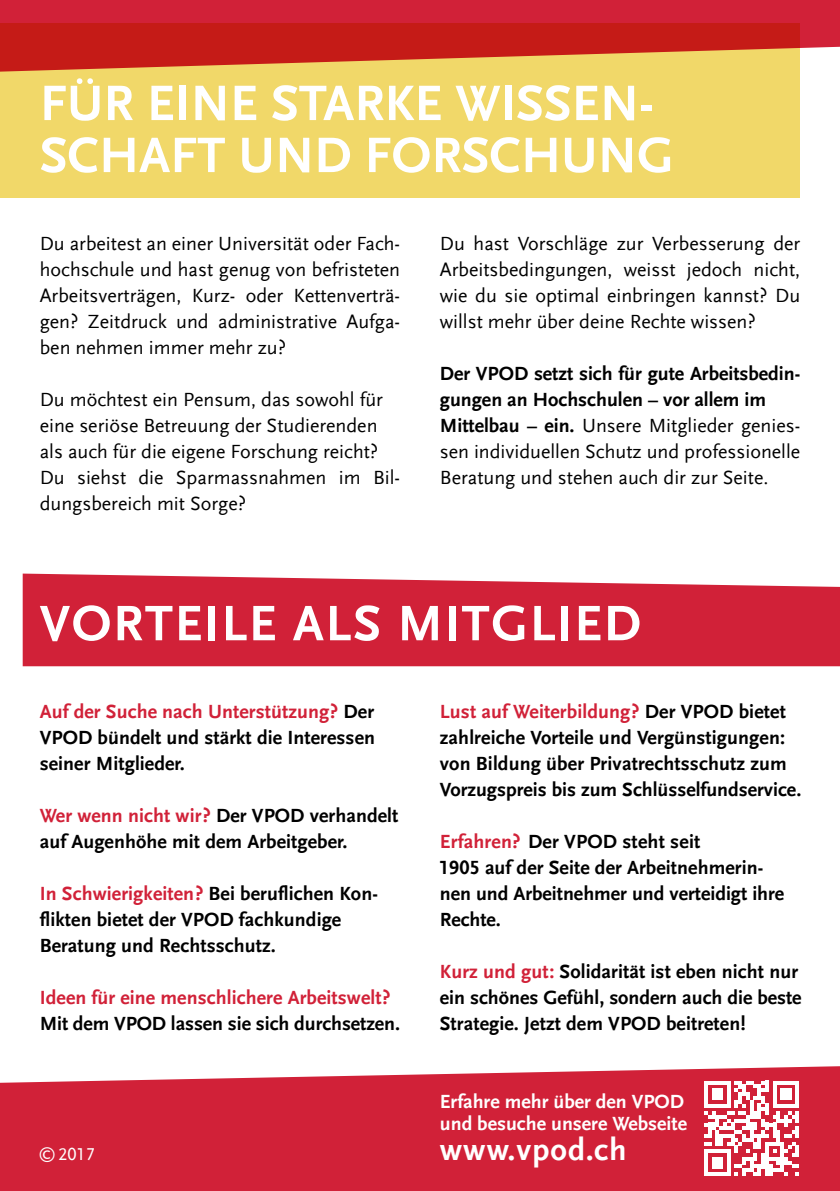
<style>
.page{position:relative;width:840px;height:1191px;background:#fff}
.page>*{position:absolute;margin:0;border:0;box-sizing:border-box;transform-origin:0 0}
.t1{font:700 52px/52px "Scala Sans";color:#fff}
.t2{font:700 52px "Scala Sans";letter-spacing:.03em;color:#fff}
.t3{font:700 32px "Scala Sans";letter-spacing:.03em;color:#fff}
.t4{font:700 20px/26px "Scala Sans LF";letter-spacing:.005em;color:#000}
.t5{font:20px/26px "Scala Sans LF";color:#000;text-align:justify}
.t6{font:700 20px/26px "Scala Sans";color:#000}
.t7{font:700 20px/22px "Scala Sans LF";color:#fff}
.t8{font:700 20px "Scala Sans LF";letter-spacing:.005em;color:#d12138}
.t9{font:18px "Scala Sans LF Caps";color:#fff}
.s1{font-family:"Scala Sans";font-weight:700}
.s2{color:#d12138}
</style>
<div class="page">
<div style="left:0;top:0;width:839px;height:72px;background:#d12138"></div>
<svg style="left:0;top:1066px;width:839px;height:125px;background:#d43147"></svg>
<svg style="left:23px;top:573px;width:816px;height:93px;background:#d43247"></svg>
<svg style="left:703px;top:1080px;width:95px;height:95px"></svg>
<svg style="left:0;top:23px;width:799px;height:175px;background:#e7af57"></svg>
<h1 class="t1" style="left:40px;top:78px;width:635px">FÜR EINE STARKE WISSEN-<br>SCHAFT UND FORSCHUNG</h1>
<p class="t5" style="left:40px;top:231px;width:362px">Du arbeitest an einer Universität oder Fach&shy;hochschule und hast genug von befristeten Arbeitsverträgen, Kurz- oder Kettenverträ&shy;gen? Zeitdruck und administrative Aufga&shy;ben nehmen immer mehr zu?</p>
<p class="t5" style="left:40px;top:387px;width:361px;text-align:left">Du möchtest ein Pensum, das sowohl für eine seriöse Betreuung der Studierenden als auch für die eigene Forschung reicht?<br>Du siehst die Sparmassnahmen im Bil&shy;dungsbereich mit Sorge?</p>
<p class="t5" style="left:439px;top:231px;width:362px">Du hast Vorschläge zur Verbesserung der Arbeitsbedingungen, weisst jedoch nicht, wie du sie optimal einbringen kannst? Du willst mehr über deine Rechte wissen?</p>
<p class="t6" style="left:439px;top:361px;width:362px">Der VPOD setzt sich für gute Arbeitsbedin&shy;gungen an Hochschulen – vor allem im</p>
<p class="t5" style="left:439px;top:413px;width:362px"><span class="s1">Mittelbau – ein.</span> Unsere Mitglieder genies&shy;sen individuellen Schutz und professionelle Beratung und stehen auch dir zur Seite.</p>
<h1 class="t2" style="left:40px;top:594px;width:602px">VORTEILE ALS MITGLIED</h1>
<p class="t4" style="left:40px;top:699px;width:336px;text-align:justify"><span class="s2">Auf der Suche nach Unterstützung?</span> Der VPOD bündelt und stärkt die Interessen seiner Mitglieder.</p>
<p class="t4" style="left:40px;top:803px;width:360px"><span class="s2">Wer wenn nicht wir?</span> Der VPOD verhandelt auf Augenhöhe mit dem Arbeitgeber.</p>
<p class="t4" style="left:40px;top:881px;width:339px"><span class="s2">In Schwierigkeiten?</span> Bei beruflichen Kon&shy;flikten bietet der VPOD fachkundige<br>Beratung und Rechtsschutz.</p>
<p class="t8" style="left:40px;top:986px;width:352px">Ideen für eine menschlichere Arbeitswelt?</p>
<p class="t4" style="left:40px;top:1011px;width:362px">Mit dem VPOD lassen sie sich durchsetzen.</p>
<p class="t9" style="left:38px;top:1144px;width:58px">©2017</p>
<p class="t4" style="left:439px;top:699px;width:363px"><span class="s2">Lust auf Weiterbildung?</span> Der VPOD bietet zahlreiche Vorteile und Vergünstigungen: von Bildung über Privatrechtsschutz zum Vorzugspreis bis zum Schlüsselfundservice.</p>
<p class="t4" style="left:439px;top:829px;width:346px"><span class="s2">Erfahren?</span> Der VPOD steht seit<br>1905 auf der Seite der Arbeitnehmerin&shy;nen und Arbeitnehmer und verteidigt ihre<br>Rechte.</p>
<p class="t4" style="left:439px;top:959px;width:363px"><span class="s2">Kurz und gut:</span> Solidarität ist eben nicht nur ein schönes Gefühl, sondern auch die beste<br>Strategie. Jetzt dem VPOD beitreten!</p>
<p class="t7" style="left:439px;top:1091px;width:248px">Erfahre mehr über den VPOD und besuche unsere Webseite</p>
<h2 class="t3" style="left:439px;top:1132px;width:188px">www.vpod.ch</h2>
</div>
